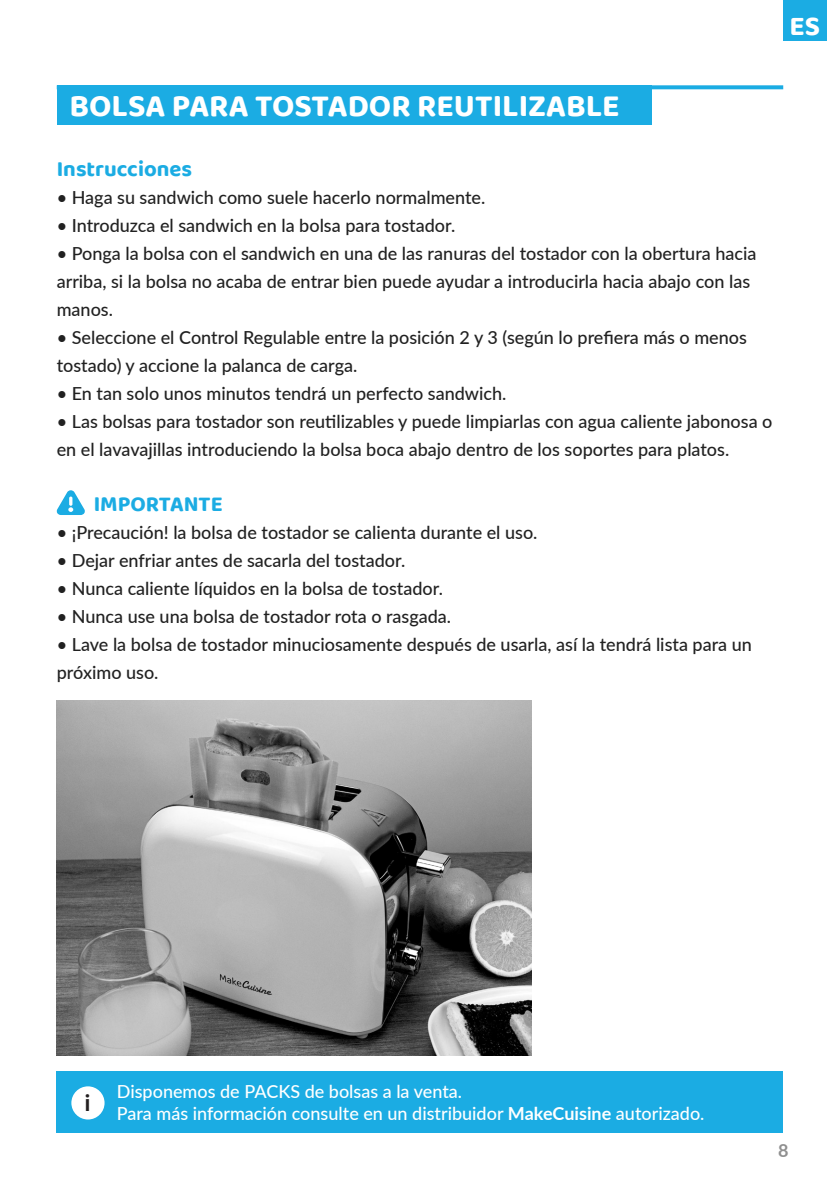
<style>
.page{position:relative;width:840px;height:1191px;background:#fff}
.page>*{position:absolute;margin:0;border:0;box-sizing:border-box;transform-origin:0 0}
.t1{font:700 32px "Baloo 2";color:#fff}
.t2{font:700 28px "Baloo 2";color:#fff}
.t3{font:700 24px "Nexa";color:#231f20}
.t4{font:700 22px "Baloo 2";color:#1bace3}
.t5{font:500 18px/28px "Lato";color:#212121}
.t6{font:500 18px "Lato";color:#fff}
.t7{font:700 18px "Lato";color:#909090}
.s1{font-weight:700}
</style>
<div class="page">
<div style="left:782px;top:0;width:43px;height:41px;background:#1bace3"></div>
<svg style="left:56px;top:490px;width:29px;height:25px"></svg>
<div style="left:57px;top:85px;width:594px;height:40px;background:#1bace3"></div>
<hr style="left:57px;top:85px;width:725px;height:4px;background:#1bace3">
<img style="left:57px;top:700px;width:474px;height:355px">
<div style="left:57px;top:1071px;width:725px;height:61px;background:#1bace3"></div>
<div style="left:71px;top:1086px;width:33px;height:33px;background:#fff;border-radius:50%"></div>
<h2 class="t2" style="left:788px;top:9px;width:32px">ES</h2>
<p class="t1" style="left:69px;top:86px;width:551px">BOLSA PARA TOSTADOR REUTILIZABLE</p>
<p class="t4" style="left:57px;top:156px;width:137px">Instrucciones</p>
<p class="t5" style="left:57px;top:183px;width:430px">• Haga su sandwich como suele hacerlo normalmente.</p>
<p class="t5" style="left:57px;top:211px;width:400px">• Introduzca el sandwich en la bolsa para tostador.</p>
<p class="t5" style="left:57px;top:239px;width:700px">• Ponga la bolsa con el sandwich en una de las ranuras del tostador con la obertura hacia arriba, si la bolsa no acaba de entrar bien puede ayudar a introducirla hacia abajo con las manos.</p>
<p class="t5" style="left:57px;top:323px;width:691px">• Seleccione el Control Regulable entre la posición 2 y 3 (según lo prefiera más o menos tostado) y accione la palanca de carga.</p>
<p class="t5" style="left:57px;top:379px;width:451px">• En tan solo unos minutos tendrá un perfecto sandwich.</p>
<p class="t5" style="left:57px;top:407px;width:716px">• Las bolsas para tostador son reutilizables y puede limpiarlas con agua caliente jabonosa o en el lavavajillas introduciendo la bolsa boca abajo dentro de los soportes para platos.</p>
<p class="t4" style="left:94px;top:490px;width:130px">IMPORTANTE</p>
<p class="t5" style="left:57px;top:517px;width:482px">• ¡Precaución! la bolsa de tostador se calienta durante el uso.</p>
<p class="t5" style="left:57px;top:545px;width:350px">• Dejar enfriar antes de sacarla del tostador.</p>
<p class="t5" style="left:57px;top:573px;width:387px">• Nunca caliente líquidos en la bolsa de tostador.</p>
<p class="t5" style="left:57px;top:601px;width:395px">• Nunca use una bolsa de tostador rota o rasgada.</p>
<p class="t5" style="left:57px;top:629px;width:696px">• Lave la bolsa de tostador minuciosamente después de usarla, así la tendrá lista para un próximo uso.</p>
<p class="t3" style="left:85px;top:1089px;width:7px">i</p>
<p class="t6" style="left:117px;top:1078px;width:346px">Disponemos de PACKS de bolsas a la venta.</p>
<p class="t6" style="left:117px;top:1100px;width:588px">Para más información consulte en un distribuidor <span class="s1">MakeCuisine</span> autorizado.</p>
<p class="t7" style="left:777px;top:1137px;width:12px">8</p>
</div>
